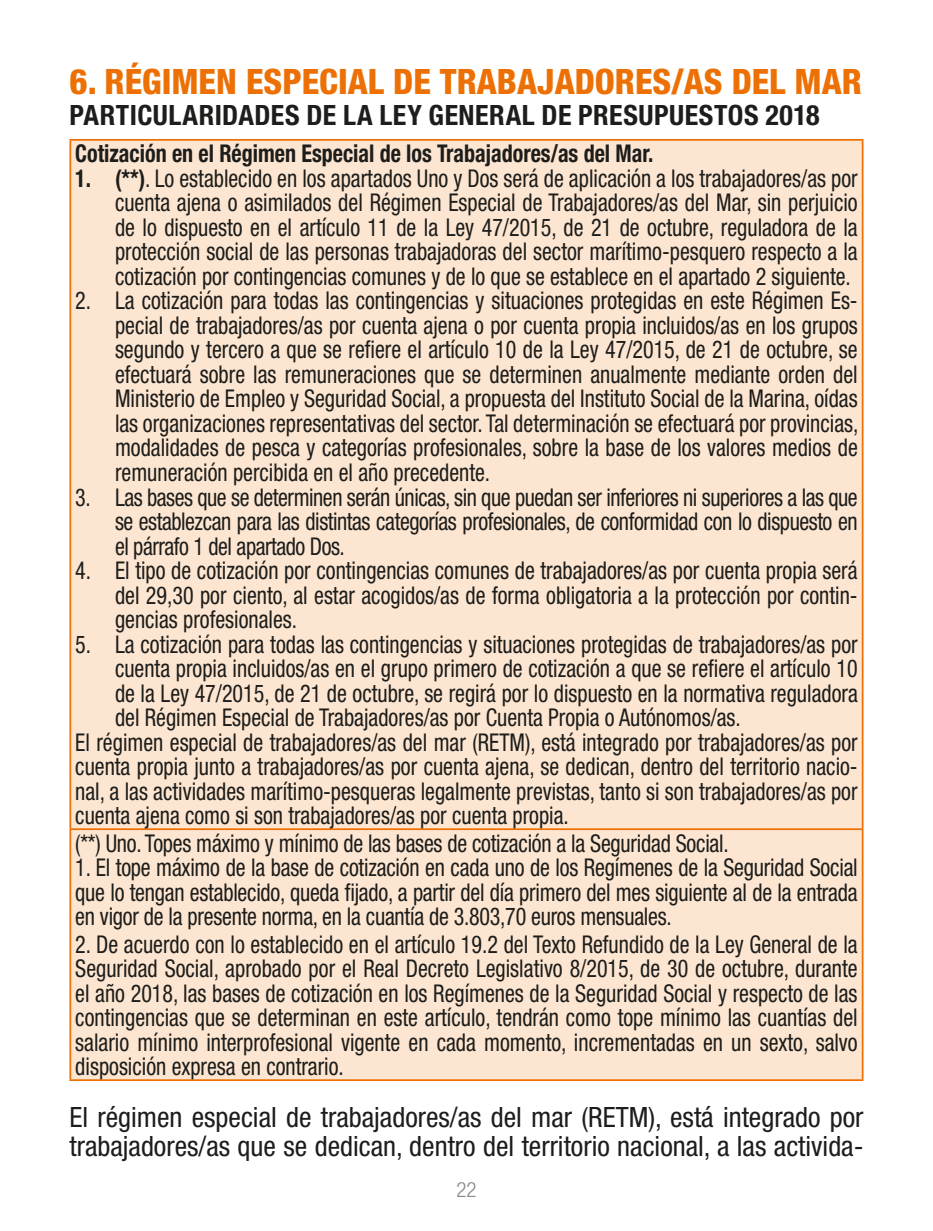
<style>
.page{position:relative;width:933px;height:1231px;background:#fff}
.page>*{position:absolute;margin:0;border:0;box-sizing:border-box;transform-origin:0 0}
.t1{font:800 condensed 35px "Helvetica Neue LT Std";color:#ed7004}
.t2{font:condensed 28px/29.8px "Helvetica Neue LT Std";color:#1d1d1b}
.t3{font:700 condensed 28px "Helvetica Neue LT Std";letter-spacing:.02em;color:#1d1d1b}
.t4{font:condensed 24.5px/24.5px "Helvetica Neue LT Std";color:#1d1d1b;text-align:justify;scale:.9 1}
.t5{font:700 condensed 24.5px "Helvetica Neue LT Std";color:#1d1d1b;scale:.9 1}
.t6{font:300 condensed 21px "Helvetica Neue LT Std";color:#878787}
.s1{font-weight:700}
</style>
<div class="page">
<div style="left:71px;top:141px;width:790px;height:938px;background:#fde6d1"></div>
<hr style="left:69px;top:139px;width:794px;height:2px;background:#ed7004">
<hr style="left:69px;top:141px;width:2px;height:687px;background:#ed7004">
<hr style="left:861px;top:141px;width:2px;height:687px;background:#ed7004">
<hr style="left:69px;top:828px;width:794px;height:2px;background:#ed7004">
<hr style="left:69px;top:830px;width:2px;height:100px;background:#ed7004">
<hr style="left:861px;top:830px;width:2px;height:100px;background:#ed7004">
<hr style="left:69px;top:930px;width:2px;height:149px;background:#ed7004">
<hr style="left:861px;top:930px;width:2px;height:149px;background:#ed7004">
<hr style="left:69px;top:1079px;width:794px;height:1px;background:#ed7004">
<h1 class="t1" style="left:69px;top:60px;width:794px">6. RÉGIMEN ESPECIAL DE TRABAJADORES/AS DEL MAR</h1>
<p class="t3" style="left:69px;top:98px;width:751px">PARTICULARIDADES DE LA LEY GENERAL DE PRESUPUESTOS 2018</p>
<p class="t5" style="left:75px;top:139px;width:644px">Cotización en el Régimen Especial de los Trabajadores/as del Mar.</p>
<p class="t4" style="left:115px;top:166px;width:826px;text-indent:-40px"><span class="s1">1. (**)</span>. Lo establecido en los apartados Uno y Dos será de aplicación a los trabajadores/as por cuenta ajena o asimilados del Régimen Especial de Trabajadores/as del Mar, sin perjuicio de lo dispuesto en el artículo 11 de la Ley 47/2015, de 21 de octubre, reguladora de la protección social de las personas trabajadoras del sector marítimo-pesquero respecto a la cotización por contingencias comunes y de lo que se establece en el apartado 2 siguiente.</p>
<p class="t4" style="left:115px;top:288px;width:827px;text-indent:-40px">2. La cotización para todas las contingencias y situaciones protegidas en este Régimen Es&shy;pecial de trabajadores/as por cuenta ajena o por cuenta propia incluidos/as en los grupos segundo y tercero a que se refiere el artículo 10 de la Ley 47/2015, de 21 de octubre, se efectuará sobre las remuneraciones que se determinen anualmente mediante orden del Ministerio de Empleo y Seguridad Social, a propuesta del Instituto Social de la Marina, oídas las organizaciones representativas del sector. Tal determinación se efectuará por provincias, modalidades de pesca y categorías profesionales, sobre la base de los valores medios de remuneración percibida en el año precedente.</p>
<p class="t4" style="left:115px;top:484px;width:826px;text-indent:-40px">3. Las bases que se determinen serán únicas, sin que puedan ser inferiores ni superiores a las que se establezcan para las distintas categorías profesionales, de conformidad con lo dispuesto en el párrafo 1 del apartado Dos.</p>
<p class="t4" style="left:115px;top:558px;width:826px;text-indent:-40px">4. El tipo de cotización por contingencias comunes de trabajadores/as por cuenta propia será del 29,30 por ciento, al estar acogidos/as de forma obligatoria a la protección por contin&shy;gencias profesionales.</p>
<p class="t4" style="left:75px;top:631px;width:870px">5. La cotización para todas las contingencias y situaciones protegidas de trabajadores/as por</p>
<p class="t4" style="left:115px;top:656px;width:826px">cuenta propia incluidos/as en el grupo primero de cotización a que se refiere el artículo 10</p>
<p class="t4" style="left:115px;top:680px;width:826px">de la Ley 47/2015, de 21 de octubre, se regirá por lo dispuesto en la normativa reguladora</p>
<p class="t4" style="left:115px;top:705px;width:697px">del Régimen Especial de Trabajadores/as por Cuenta Propia o Autónomos/as.</p>
<p class="t4" style="left:75px;top:729px;width:871px">El régimen especial de trabajadores/as del mar (RETM), está integrado por trabajadores/as por</p>
<p class="t4" style="left:75px;top:754px;width:870px">cuenta propia junto a trabajadores/as por cuenta ajena, se dedican, dentro del territorio nacio-</p>
<p class="t4" style="left:75px;top:778px;width:870px">nal, a las actividades marítimo-pesqueras legalmente previstas, tanto si son trabajadores/as por</p>
<p class="t4" style="left:75px;top:803px;width:550px">cuenta ajena como si son trabajadores/as por cuenta propia.</p>
<p class="t4" style="left:75px;top:830px;width:727px">(**) Uno. Topes máximo y mínimo de las bases de cotización a la Seguridad Social.</p>
<p class="t4" style="left:75px;top:855px;width:871px">1. El tope máximo de la base de cotización en cada uno de los Regímenes de la Seguridad Social que lo tengan establecido, queda fijado, a partir del día primero del mes siguiente al de la entrada en vigor de la presente norma, en la cuantía de 3.803,70 euros mensuales.</p>
<p class="t4" style="left:75px;top:931px;width:871px">2. De acuerdo con lo establecido en el artículo 19.2 del Texto Refundido de la Ley General de la Seguridad Social, aprobado por el Real Decreto Legislativo 8/2015, de 30 de octubre, durante el año 2018, las bases de cotización en los Regímenes de la Seguridad Social y respecto de las contingencias que se determinan en este artículo, tendrán como tope mínimo las cuantías del salario mínimo interprofesional vigente en cada momento, incrementadas en un sexto, salvo disposición expresa en contrario.</p>
<p class="t2" style="left:69px;top:1101px;width:795px">El régimen especial de trabajadores/as del mar (RETM), está integrado por trabajadores/as que se dedican, dentro del territorio nacional, a las activida-</p>
<p class="t6" style="left:456px;top:1177px;width:22px">22</p>
</div>
